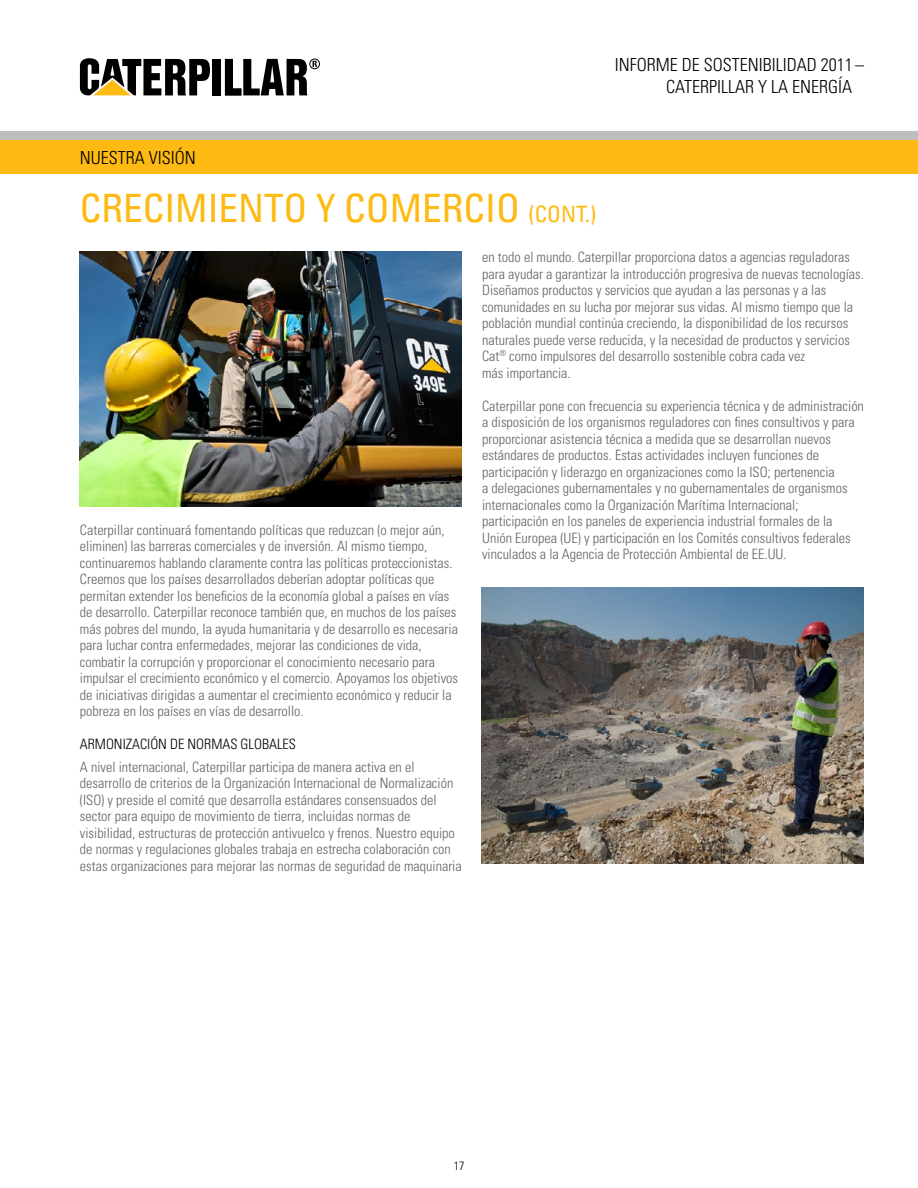
<style>
.page{position:relative;width:918px;height:1188px;background:#fff}
.page>*{position:absolute;margin:0;border:0;box-sizing:border-box;transform-origin:0 0}
.t1{font:condensed 39px "Univers LT Std";color:#fdba12}
.t2{font:300 condensed 18px/21.6px "Univers LT Std";color:#000}
.t3{font:300 condensed 14.25px/16.5px "Univers LT Std";color:#636466}
.t4{font:300 condensed 14.25px "Univers LT Std";color:#000}
.t5{font:300 condensed 12px "Univers LT Std";color:#000}
.s1{font-size:22.5px}
</style>
<div class="page">
<div style="left:0;top:140px;width:918px;height:34px;background:#fdba12"></div>
<div style="left:0;top:131px;width:918px;height:9px;background:#bcbec0"></div>
<div style="left:213px;top:59px;width:8px;height:36px;background:#000"></div>
<svg style="left:80px;top:58px;width:130px;height:37px"></svg>
<svg style="left:225px;top:59px;width:95px;height:36px"></svg>
<img style="left:482px;top:587px;width:382px;height:277px">
<img style="left:80px;top:252px;width:382px;height:254px">
<p class="t2" style="left:666px;top:54px;width:199px;text-indent:-51px">Informe de sostenibilidad 2011 –<br>CATER</p>
<p class="t2" style="left:709px;top:76px;width:21px">PILLAR</p>
<p class="t2" style="left:758px;top:76px;width:44px">Y LA ENER</p>
<p class="t2" style="left:828px;top:76px;width:25px">GÍA</p>
<p class="t2" style="left:80px;top:147px;width:117px">nuestra visión</p>
<h1 class="t1" style="left:80px;top:184px;width:518px">CRECIMIENTO Y COMERCIO <span class="s1">(CONT.)</span></h1>
<p class="t3" style="left:80px;top:521px;width:380px">Caterpillar continuará fomentando políticas que reduzcan (o mejor aún, eliminen) las barreras comerciales y de inversión. Al mismo tiempo, continuaremos hablando claramente contra las políticas proteccionistas.<br>Creemos que los países desarrollados deberían adoptar políticas que permitan extender los beneficios de la economía global a países en vías de desarrollo. Caterpillar reconoce también que, en muchos de los países más pobres del mundo, la ayuda humanitaria y de desarrollo es necesaria para luchar contra enfermedades, mejorar las condiciones de vida, combatir la corrupción y proporcionar el conocimiento necesario para impulsar el crecimiento económico y el comercio. Apoyamos los objetivos de iniciativas dirigidas a aumentar el crecimiento económico y reducir la pobreza en los países en vías de desarrollo.</p>
<p class="t4" style="left:80px;top:736px;width:10px">ARMON</p>
<p class="t4" style="left:123px;top:736px;width:74px">IZACIÓN DE NORMAS</p>
<p class="t4" style="left:241px;top:736px;width:16px">GLOBALES</p>
<p class="t3" style="left:80px;top:758px;width:383px">A nivel internacional, Caterpillar participa de manera activa en el desarrollo de criterios de la Organización Internacional de Normalización (ISO) y preside el comité que desarrolla estándares consensuados del sector para equipo de movimiento de tierra, incluidas normas de visibilidad, estructuras de protección antivuelco y frenos. Nuestro equipo de normas y regulaciones globales trabaja en estrecha colaboración con estas organizaciones para mejorar las normas de seguridad de maquinaria</p>
<p class="t3" style="left:482px;top:249px;width:383px">en todo el mundo. Caterpillar proporciona datos a agencias reguladoras para ayudar a garantizar la introducción progresiva de nuevas tecnologías.<br>Diseñamos productos y servicios que ayudan a las personas y a las comunidades en su lucha por mejorar sus vidas. Al mismo tiempo que la población mundial continúa creciendo, la disponibilidad de los recursos naturales puede verse reducida, y la necesidad de productos y servicios Cat<sup>®</sup> como impulsores del desarrollo sostenible cobra cada vez<br>más importancia.</p>
<p class="t3" style="left:482px;top:397px;width:383px">Caterpillar pone con frecuencia su experiencia técnica y de administración a disposición de los organismos reguladores con fines consultivos y para proporcionar asistencia técnica a medida que se desarrollan nuevos estándares de productos. Estas actividades incluyen funciones de participación y liderazgo en organizaciones como la ISO; pertenencia<br>a delegaciones gubernamentales y no gubernamentales de organismos internacionales como la Organización Marítima Internacional; participación en los paneles de experiencia industrial formales de la Unión Europea (UE) y participación en los Comités consultivos federales vinculados a la Agencia de Protección Ambiental de EE.UU .</p>
<p class="t5" style="left:454px;top:1158px;width:12px">17</p>
</div>
